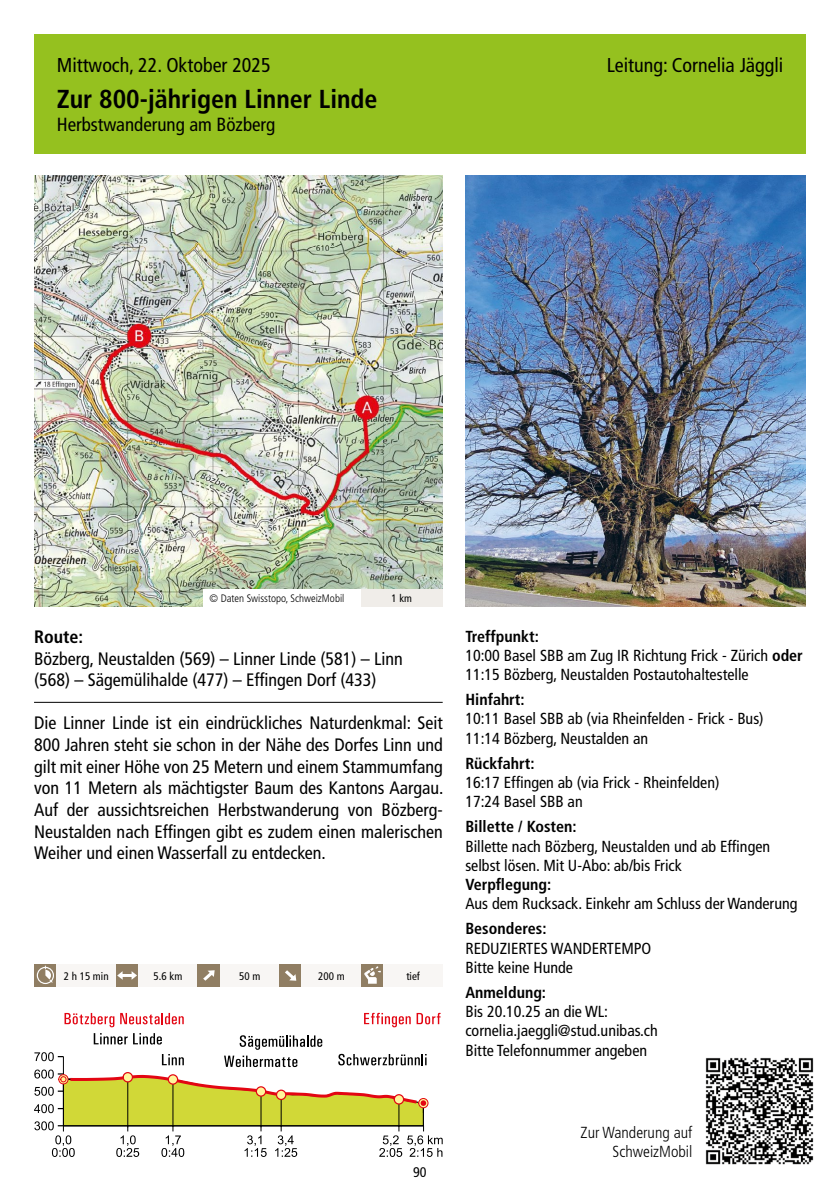
<style>
.page{position:relative;width:840px;height:1191px;background:#fff}
.page>*{position:absolute;margin:0;border:0;box-sizing:border-box;transform-origin:0 0}
.t1{font:700 condensed 26px "Frutiger LT Std";color:#000}
.t2{font:condensed 20px "Frutiger LT Std";color:#000}
.t3{font:condensed 19px "Frutiger LT Std";color:#000}
.t4{font:condensed 18px/21.6px "Frutiger LT Std";color:#000}
.t5{font:700 condensed 18px "Frutiger LT Std";color:#000}
.t6{font:condensed 16px/19.2px "Frutiger LT Std";color:#000}
.t7{font:700 condensed 16px "Frutiger LT Std";color:#000}
.t8{font:300 condensed 16px/19.2px "Frutiger LT Std";color:#000;text-align:right}
.t9{font:condensed 14px "Frutiger LT Std";color:#000}
.t10{font:condensed 11px "Frutiger LT Std";color:#000}
.t11{font:300 condensed 10.8px "Frutiger LT Std";color:#000}
.t12{font:condensed 10.8px "Frutiger LT Std";color:#000}
.s1{font-weight:700}
</style>
<div class="page">
<img style="left:34px;top:176px;width:408px;height:431px">
<div style="left:34px;top:34px;width:771px;height:119px;background:#95c11f"></div>
<hr style="left:34px;top:702px;width:408px;height:1px;background:#000">
<svg style="left:64px;top:1013px;width:50px;height:14px"></svg>
<svg style="left:120px;top:1013px;width:64px;height:11px"></svg>
<svg style="left:364px;top:1012px;width:46px;height:15px"></svg>
<svg style="left:416px;top:1012px;width:24px;height:12px"></svg>
<svg style="left:34px;top:1033px;width:408px;height:124px"></svg>
<div style="left:34px;top:964px;width:23px;height:22px;background:#907e63"></div>
<svg style="left:37px;top:965px;width:17px;height:19px"></svg>
<div style="left:57px;top:964px;width:59px;height:22px;background:#f8f6f4"></div>
<div style="left:116px;top:964px;width:22px;height:22px;background:#907e63"></div>
<svg style="left:117px;top:971px;width:20px;height:8px"></svg>
<div style="left:138px;top:964px;width:59px;height:22px;background:#f8f6f4"></div>
<div style="left:197px;top:964px;width:23px;height:22px;background:#907e63"></div>
<svg style="left:203px;top:970px;width:11px;height:10px"></svg>
<div style="left:220px;top:964px;width:59px;height:22px;background:#f8f6f4"></div>
<div style="left:279px;top:964px;width:23px;height:22px;background:#907e63"></div>
<svg style="left:285px;top:970px;width:11px;height:10px"></svg>
<div style="left:302px;top:964px;width:59px;height:22px;background:#f8f6f4"></div>
<div style="left:361px;top:964px;width:22px;height:22px;background:#907e63"></div>
<svg style="left:364px;top:966px;width:17px;height:17px"></svg>
<div style="left:383px;top:964px;width:59px;height:22px;background:#f8f6f4"></div>
<img style="left:465px;top:176px;width:340px;height:431px">
<img style="left:705px;top:1057px;width:109px;height:108px">
<div style="left:204px;top:590px;width:157px;height:17px;background:#fff"></div>
<div style="left:361px;top:590px;width:81px;height:17px;background:#f0ede9"></div>
<p class="t2" style="left:57px;top:53px;width:215px">Mittwoch, 22. Oktober 2025</p>
<p class="t2" style="left:606px;top:53px;width:178px">Leitung: Cornelia Jäggli</p>
<h1 class="t1" style="left:57px;top:83px;width:322px">Zur 800-jährigen Linner Linde</h1>
<p class="t3" style="left:57px;top:113px;width:220px">Herbstwanderung am Bözberg</p>
<p class="t11" style="left:209px;top:592px;width:136px">© Daten Swisstopo, SchweizMobil</p>
<p class="t12" style="left:391px;top:592px;width:22px">1 km</p>
<p class="t5" style="left:34px;top:626px;width:51px">Route:</p>
<p class="t4" style="left:34px;top:647px;width:370px">Bözberg, Neustalden (569) – Linner Linde (581) – Linn (568) – Sägemülihalde (477) – Effingen Dorf (433)</p>
<p class="t4" style="left:34px;top:712px;width:410px;text-align:justify">Die Linner Linde ist ein eindrückliches Naturdenkmal: Seit 800 Jahren steht sie schon in der Nähe des Dorfes Linn und gilt mit einer Höhe von 25 Metern und einem Stammumfang von 11 Metern als mächtigster Baum des Kantons Aargau.<br>Auf der aussichtsreichen Herbstwanderung von Bözberg-Neustalden nach Effingen gibt es zudem einen malerischen Weiher und einen Wasserfall zu entdecken.</p>
<p class="t10" style="left:64px;top:969px;width:46px">2 h 15 min</p>
<p class="t10" style="left:153px;top:969px;width:30px">5.6 km</p>
<p class="t10" style="left:239px;top:969px;width:23px">50 m</p>
<p class="t10" style="left:318px;top:969px;width:28px">200 m</p>
<p class="t10" style="left:406px;top:969px;width:15px">tief</p>
<p class="t6" style="left:465px;top:626px;width:339px"><span class="s1">Treffpunkt:<br></span>10:00 Basel SBB am Zug IR Richtung Frick - Zürich <span class="s1">oder<br></span>11:15 Bözberg, Neustalden Postautohaltestelle</p>
<p class="t7" style="left:465px;top:690px;width:61px">Hinfahrt:</p>
<p class="t6" style="left:465px;top:709px;width:300px">10:11 Basel SBB ab (via Rheinfelden - Frick - Bus)<br>11:14 Bözberg, Neustalden an</p>
<p class="t7" style="left:465px;top:753px;width:71px">Rückfahrt:</p>
<p class="t6" style="left:465px;top:773px;width:255px">16:17 Effingen ab (via Frick - Rheinfelden)<br>17:24 Basel SBB an</p>
<p class="t7" style="left:465px;top:817px;width:113px">Billette / Kosten:</p>
<p class="t6" style="left:465px;top:836px;width:306px">Billette nach Bözberg, Neustalden und ab Effingen selbst lösen. Mit U-Abo: ab/bis Frick</p>
<p class="t7" style="left:465px;top:875px;width:87px">Verpflegung:</p>
<p class="t6" style="left:465px;top:894px;width:333px">Aus dem Rucksack. Einkehr am Schluss der Wanderung</p>
<p class="t7" style="left:465px;top:919px;width:83px">Besonderes:</p>
<p class="t6" style="left:465px;top:938px;width:187px">REDUZIERTES WANDERTEMPO<br>Bitte keine Hunde</p>
<p class="t7" style="left:465px;top:983px;width:82px">Anmeldung:</p>
<p class="t6" style="left:465px;top:1002px;width:194px">Bis 20.10.25 an die WL: cornelia.jaeggli@stud.unibas.ch<br>Bitte Telefonnummer angeben</p>
<p class="t9" style="left:413px;top:1163px;width:15px">90</p>
<p class="t8" style="left:580px;top:1122px;width:113px">Zur Wanderung auf<br>SchweizMobil</p>
</div>
